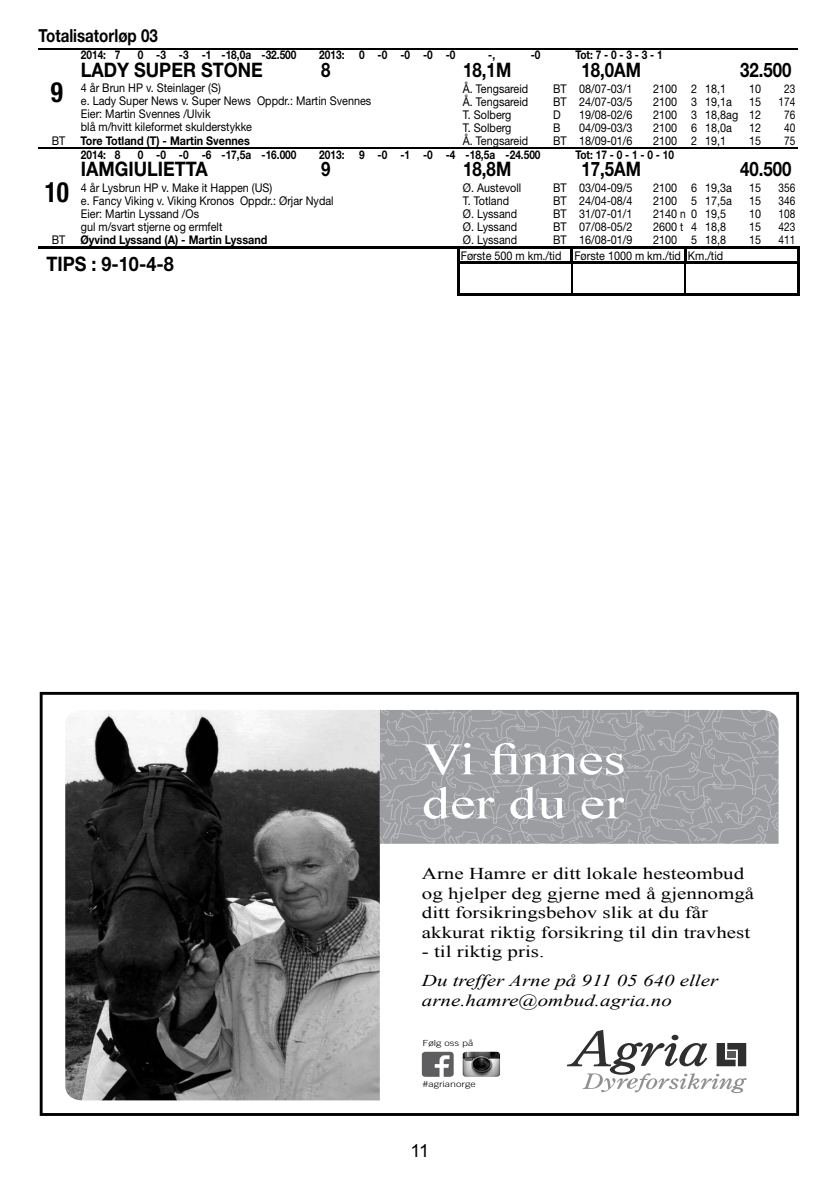
<style>
.page{position:relative;width:840px;height:1191px;background:#fff}
.page>*{position:absolute;margin:0;border:0;box-sizing:border-box;transform-origin:0 0}
.t1{font:700 condensed 28px "Helvetica Neue";color:#000;scale:.9 1}
.t2{font:700 20px "Helvetica Neue";color:#000;scale:.9 1}
.t3{font:700 20px "Helvetica Neue";color:#000;scale:.84 1}
.t4{font:700 18px "Helvetica Neue";color:#000;scale:.84 1}
.t5{font:18px "Arial";color:#000}
.t6{font:16.6px/19.4px "Times New Roman";color:#000;scale:1.27 1}
.t7{font:italic 16.6px/19.4px "Times New Roman";color:#000;scale:1.27 1}
.t8{font:12px/13px "Helvetica Neue";color:#000;scale:.9 1}
.t9{font:700 12px "Helvetica Neue";color:#000;scale:.84 1}
.t10{font:700 12px "Helvetica Neue";color:#000;scale:.9 1}
.t11{font:12px "Helvetica Neue";color:#000;scale:.84 1}
.t12{font:300 8.4px "Trade Gothic";color:#000;scale:1.27 1}
</style>
<div class="page">
<svg style="left:40px;top:692px;width:758px;height:424px"></svg>
<hr style="left:38px;top:48px;width:43px;height:1px;background:#000">
<hr style="left:81px;top:48px;width:376px;height:1px;background:#000">
<hr style="left:457px;top:48px;width:340px;height:1px;background:#000">
<hr style="left:38px;top:147px;width:43px;height:1px;background:#000">
<hr style="left:81px;top:147px;width:376px;height:1px;background:#000">
<hr style="left:457px;top:147px;width:340px;height:1px;background:#000">
<hr style="left:38px;top:247px;width:420px;height:2px;background:#000">
<hr style="left:458px;top:247px;width:113px;height:2px;background:#000">
<svg style="left:457px;top:249px;width:2px;height:13px"></svg>
<hr style="left:571px;top:247px;width:113px;height:2px;background:#000">
<hr style="left:684px;top:247px;width:115px;height:2px;background:#000">
<svg style="left:797px;top:249px;width:2px;height:13px"></svg>
<hr style="left:457px;top:262px;width:114px;height:2px;background:#000">
<hr style="left:457px;top:264px;width:2px;height:29px;background:#000">
<hr style="left:457px;top:293px;width:114px;height:2px;background:#000">
<hr style="left:571px;top:262px;width:113px;height:2px;background:#000">
<hr style="left:571px;top:293px;width:113px;height:2px;background:#000">
<svg style="left:570px;top:249px;width:2px;height:44px"></svg>
<hr style="left:684px;top:262px;width:115px;height:2px;background:#000">
<hr style="left:797px;top:264px;width:2px;height:29px;background:#000">
<hr style="left:684px;top:293px;width:115px;height:2px;background:#000">
<svg style="left:683px;top:249px;width:2px;height:44px"></svg>
<img style="left:379px;top:710px;width:399px;height:133px">
<h3 class="t4" style="left:38px;top:25px;width:143px">Totalisatorløp 03</h3>
<h1 class="t1" style="left:51px;top:76px;width:15px">9</h1>
<p class="t9" style="left:81px;top:47px;width:49px">2014: 7</p>
<p class="t9" style="left:138px;top:47px;width:190px">0 -3 -3 -1 -18,0a -32.500</p>
<p class="t9" style="left:319px;top:47px;width:163px">2013: 0 -0 -0 -0 -0</p>
<p class="t9" style="left:488px;top:47px;width:10px">-,</p>
<p class="t9" style="left:530px;top:47px;width:13px">-0</p>
<p class="t9" style="left:575px;top:47px;width:105px">Tot: 7 - 0 - 3 - 3 - 1</p>
<h2 class="t2" style="left:81px;top:58px;width:203px">LADY SUPER STONE</h2>
<h2 class="t3" style="left:321px;top:58px;width:13px">8</h2>
<h2 class="t3" style="left:463px;top:58px;width:59px">18,1M</h2>
<h2 class="t3" style="left:581px;top:58px;width:72px">18,0AM</h2>
<h2 class="t3" style="left:739px;top:58px;width:63px">32.500</h2>
<p class="t8" style="left:81px;top:81px;width:324px">4 år Brun HP v. Steinlager (S)<br>e. Lady Super News v. Super News Oppdr.: Martin Svennes Eier: Martin Svennes /Ulvik<br>blå m/hvitt kileformet skulderstykke</p>
<p class="t8" style="left:462px;top:82px;width:74px">Å. Tengsareid</p>
<p class="t8" style="left:552px;top:82px;width:90px">BT 08/07-03/1</p>
<p class="t8" style="left:652px;top:82px;width:83px">2100 2 18,1</p>
<p class="t8" style="left:748px;top:82px;width:15px">10</p>
<p class="t11" style="left:783px;top:81px;width:15px">23</p>
<p class="t8" style="left:462px;top:95px;width:74px">Å. Tengsareid</p>
<p class="t8" style="left:552px;top:95px;width:90px">BT 24/07-03/5</p>
<p class="t8" style="left:652px;top:95px;width:89px">2100 3 19,1a</p>
<p class="t8" style="left:748px;top:95px;width:15px">15</p>
<p class="t11" style="left:778px;top:94px;width:22px">174</p>
<p class="t8" style="left:462px;top:108px;width:55px">T. Solberg</p>
<p class="t8" style="left:552px;top:108px;width:10px">D</p>
<p class="t8" style="left:578px;top:108px;width:61px">19/08-02/6</p>
<p class="t8" style="left:652px;top:108px;width:121px">2100 3 18,8ag 12</p>
<p class="t11" style="left:783px;top:107px;width:15px">76</p>
<p class="t8" style="left:462px;top:121px;width:55px">T. Solberg</p>
<p class="t8" style="left:552px;top:121px;width:10px">B</p>
<p class="t8" style="left:578px;top:121px;width:61px">04/09-03/3</p>
<p class="t8" style="left:652px;top:121px;width:89px">2100 6 18,0a</p>
<p class="t8" style="left:748px;top:121px;width:15px">12</p>
<p class="t11" style="left:783px;top:120px;width:15px">40</p>
<p class="t8" style="left:52px;top:134px;width:17px">BT</p>
<p class="t10" style="left:80px;top:133px;width:190px">Tore Totland (T) - Martin Svennes</p>
<p class="t8" style="left:462px;top:134px;width:74px">Å. Tengsareid</p>
<p class="t8" style="left:552px;top:134px;width:90px">BT 18/09-01/6</p>
<p class="t8" style="left:652px;top:134px;width:83px">2100 2 19,1</p>
<p class="t8" style="left:748px;top:134px;width:15px">15</p>
<p class="t11" style="left:783px;top:133px;width:15px">75</p>
<h1 class="t1" style="left:45px;top:175px;width:28px">10</h1>
<p class="t9" style="left:81px;top:147px;width:49px">2014: 8</p>
<p class="t9" style="left:138px;top:147px;width:190px">0 -0 -0 -6 -17,5a -16.000</p>
<p class="t9" style="left:319px;top:147px;width:265px">2013: 9 -0 -1 -0 -4 -18,5a -24.500</p>
<p class="t9" style="left:575px;top:147px;width:119px">Tot: 17 - 0 - 1 - 0 - 10</p>
<h2 class="t2" style="left:81px;top:157px;width:143px">IAMGIULIETTA</h2>
<h2 class="t3" style="left:321px;top:157px;width:13px">9</h2>
<h2 class="t3" style="left:463px;top:157px;width:59px">18,8M</h2>
<h2 class="t3" style="left:581px;top:157px;width:72px">17,5AM</h2>
<h2 class="t3" style="left:739px;top:157px;width:63px">40.500</h2>
<p class="t8" style="left:81px;top:181px;width:282px">4 år Lysbrun HP v. Make it Happen (US)<br>e. Fancy Viking v. Viking Kronos Oppdr.: Ørjar Nydal Eier: Martin Lyssand /Os<br>gul m/svart stjerne og ermfelt</p>
<p class="t8" style="left:462px;top:181px;width:66px">Ø. Austevoll</p>
<p class="t8" style="left:552px;top:181px;width:90px">BT 03/04-09/5</p>
<p class="t8" style="left:652px;top:181px;width:89px">2100 6 19,3a</p>
<p class="t8" style="left:748px;top:181px;width:15px">15</p>
<p class="t11" style="left:778px;top:180px;width:22px">356</p>
<p class="t8" style="left:462px;top:194px;width:53px">T. Totland</p>
<p class="t8" style="left:552px;top:194px;width:90px">BT 24/04-08/4</p>
<p class="t8" style="left:652px;top:194px;width:89px">2100 5 17,5a</p>
<p class="t8" style="left:748px;top:194px;width:15px">15</p>
<p class="t11" style="left:778px;top:193px;width:22px">346</p>
<p class="t8" style="left:462px;top:207px;width:62px">Ø. Lyssand</p>
<p class="t8" style="left:552px;top:207px;width:90px">BT 31/07-01/1</p>
<p class="t8" style="left:652px;top:207px;width:83px">2140 n 0 19,5</p>
<p class="t8" style="left:748px;top:207px;width:15px">10</p>
<p class="t11" style="left:778px;top:206px;width:22px">108</p>
<p class="t8" style="left:462px;top:220px;width:62px">Ø. Lyssand</p>
<p class="t8" style="left:552px;top:220px;width:90px">BT 07/08-05/2</p>
<p class="t8" style="left:652px;top:220px;width:83px">2600 t 4 18,8</p>
<p class="t8" style="left:748px;top:220px;width:15px">15</p>
<p class="t11" style="left:778px;top:219px;width:22px">423</p>
<p class="t8" style="left:52px;top:233px;width:17px">BT</p>
<p class="t10" style="left:80px;top:232px;width:209px">Øyvind Lyssand (A) - Martin Lyssand</p>
<p class="t8" style="left:462px;top:233px;width:62px">Ø. Lyssand</p>
<p class="t8" style="left:552px;top:233px;width:90px">BT 16/08-01/9</p>
<p class="t8" style="left:652px;top:233px;width:83px">2100 5 18,8</p>
<p class="t8" style="left:748px;top:233px;width:15px">15</p>
<p class="t11" style="left:778px;top:232px;width:22px">411</p>
<h2 class="t2" style="left:46px;top:252px;width:143px">TIPS : 9-10-4-8</h2>
<p class="t8" style="left:460px;top:249px;width:293px">Første 500 m km./tid Første 1000 m km./tid Km./tid</p>
<h3 class="t6" style="left:421px;top:863px;width:263px">Arne Hamre er ditt lokale hesteombud og hjelper deg gjerne med å gjennomgå ditt forsikringsbehov slik at du får akkurat riktig forsikring til din travhest</h3>
<h3 class="t6" style="left:421px;top:941px;width:98px">- til riktig pris.</h3>
<h3 class="t7" style="left:421px;top:970px;width:235px">Du treffer Arne på 911 05 640 eller arne.hamre@ombud.agria.no</h3>
<p class="t12" style="left:422px;top:1037px;width:42px">Følg oss på</p>
<p class="t12" style="left:422px;top:1079px;width:43px">#agrianorge</p>
<h3 class="t5" style="left:410px;top:1139px;width:20px">11</h3>
</div>
